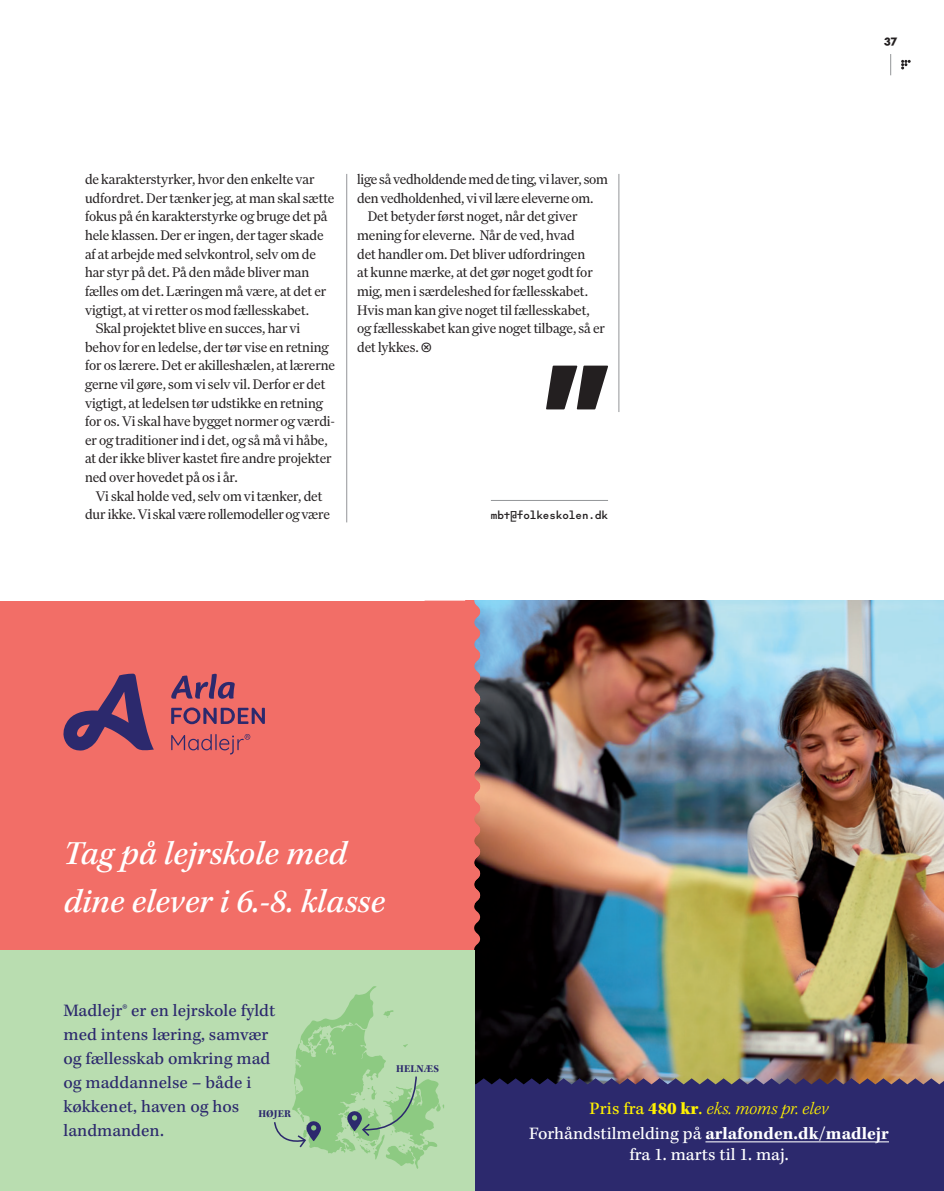
<style>
.page{position:relative;width:944px;height:1191px;background:#fff}
.page>*{position:absolute;margin:0;border:0;box-sizing:border-box;transform-origin:0 0}
.t1{font:italic 500 34.5px/48px "Kepler Std";color:#fff}
.t2{font:18px/24px "Kepler Std Capt";color:#2c296d}
.t3{font:700 18px/25.2px "Kepler Std";letter-spacing:.005em;color:#fff;text-align:center}
.t4{font:18px "Kepler Std Capt";color:#fff}
.Folkeskolen_Brød_Family{font:14.55px/18.6px "Family";letter-spacing:-.005em;color:#231f20}
.t5{font:700 10.65px "Kepler Std";letter-spacing:.01em;color:#2c296d}
.Folkeskolen_mail{font:500 10.5px "The Future Mono";color:#231f20}
.t6{font:900 10.5px "The Future Mono";color:#231f20}
.s1{font-family:"Ease Semi Rounded";font-size:13.05px}
.s2{font-family:"Kepler Std Capt";font-weight:400;color:#fff101}
.s3{font-weight:900;color:#fff101}
.s4{font-weight:300;font-style:italic;color:#fff101}
.s5{font-family:"Kepler Std Capt";font-weight:400}
</style>
<div class="page">
<svg style="left:890px;top:54px;width:1px;height:21px"></svg>
<svg style="left:901px;top:60px;width:10px;height:9px"></svg>
<img style="left:474px;top:601px;width:470px;height:477px">
<div style="left:0;top:601px;width:446px;height:349px;background:#f26e67"></div>
<svg style="left:63px;top:673px;width:91px;height:78px"></svg>
<svg style="left:171px;top:674px;width:64px;height:25px"></svg>
<svg style="left:171px;top:707px;width:94px;height:17px"></svg>
<svg style="left:171px;top:734px;width:79px;height:20px"></svg>
<svg style="left:446px;top:601px;width:34px;height:349px;background:#e76c65"></svg>
<div style="left:468px;top:1093px;width:476px;height:98px;background:#2c296d"></div>
<svg style="left:474px;top:1078px;width:470px;height:18px"></svg>
<hr style="left:705px;top:1141px;width:184px;height:1px;background:#fff">
<div style="left:0;top:950px;width:474px;height:241px;background:#b9ddb0"></div>
<svg style="left:274px;top:986px;width:170px;height:182px"></svg>
<hr style="left:619px;top:174px;width:1px;height:238px;background:#939598">
<hr style="left:346px;top:174px;width:1px;height:348px;background:#939598">
<hr style="left:491px;top:500px;width:117px;height:1px;background:#939598">
<svg style="left:546px;top:365px;width:62px;height:44px"></svg>
<p class="Folkeskolen_Brød_Family" style="left:85px;top:170px;width:251px">de karakterstyrker, hvor den enkelte var udfordret. Der tænker jeg, at man skal sætte fokus på én karakterstyrke og bruge det på hele klassen. Der er ingen, der tager skade af at arbejde med selvkontrol, selv om de har styr på det. På den måde bliver man fælles om det. Læringen må være, at det er vigtigt, at vi retter os mod fællesskabet.</p>
<p class="Folkeskolen_Brød_Family" style="left:85px;top:319px;width:252px;text-indent:11px">Skal projektet blive en succes, har vi behov for en ledelse, der tør vise en retning for os lærere. Det er akilleshælen, at lærerne gerne vil gøre, som vi selv vil. Derfor er det vigtigt, at ledelsen tør udstikke en retning for os. Vi skal have bygget normer og værdi&shy;er og traditioner ind i det, og så må vi håbe, at der ikke bliver kastet fire andre projekter ned over hovedet på os i år.</p>
<p class="Folkeskolen_Brød_Family" style="left:85px;top:486px;width:246px;text-align:center">Vi skal holde ved, selv om vi tænker, det dur ikke. Vi skal være rollemodeller og være</p>
<p class="Folkeskolen_Brød_Family" style="left:357px;top:170px;width:252px">lige så vedholdende med de ting, vi laver, som den vedholdenhed, vi vil lære eleverne om.</p>
<p class="Folkeskolen_Brød_Family" style="left:357px;top:207px;width:249px;text-indent:11px">Det betyder først noget, når det giver mening for eleverne. Når de ved, hvad<br>det handler om. Det bliver udfordringen<br>at kunne mærke, at det gør noget godt for mig, men i særdeleshed for fællesskabet.<br>Hvis man kan give noget til fællesskabet, og fællesskabet kan give noget tilbage, så er det lykkes. <span class="s1">˟</span></p>
<p class="Folkeskolen_mail" style="left:491px;top:508px;width:119px">mbt@folkeskolen.dk</p>
<p class="t1" style="left:63px;top:830px;width:323px">Tag på lejrskole med dine elever i 6.-8. klasse</p>
<p class="t6" style="left:884px;top:31px;width:15px">37</p>
<p class="t2" style="left:63px;top:998px;width:213px">Madlejr® er en lejrskole fyldt med intens læring, samvær og fællesskab omkring mad og maddannelse – både i køkkenet, haven og hos landmanden.</p>
<p class="t5" style="left:258px;top:1107px;width:34px">HØJER</p>
<p class="t5" style="left:396px;top:1062px;width:45px">HELNÆS</p>
<p class="t3" style="left:529px;top:1096px;width:361px"><span class="s2">Pris fra</span> <span class="s3">480 kr</span><span class="s2">.</span> <span class="s4">eks. moms pr. elev<br></span><span class="s5">Forhåndstilmelding på</span> arlafonden.dk/madlejr</p>
<p class="t4" style="left:629px;top:1144px;width:161px">fra 1. marts til 1. maj.</p>
</div>
